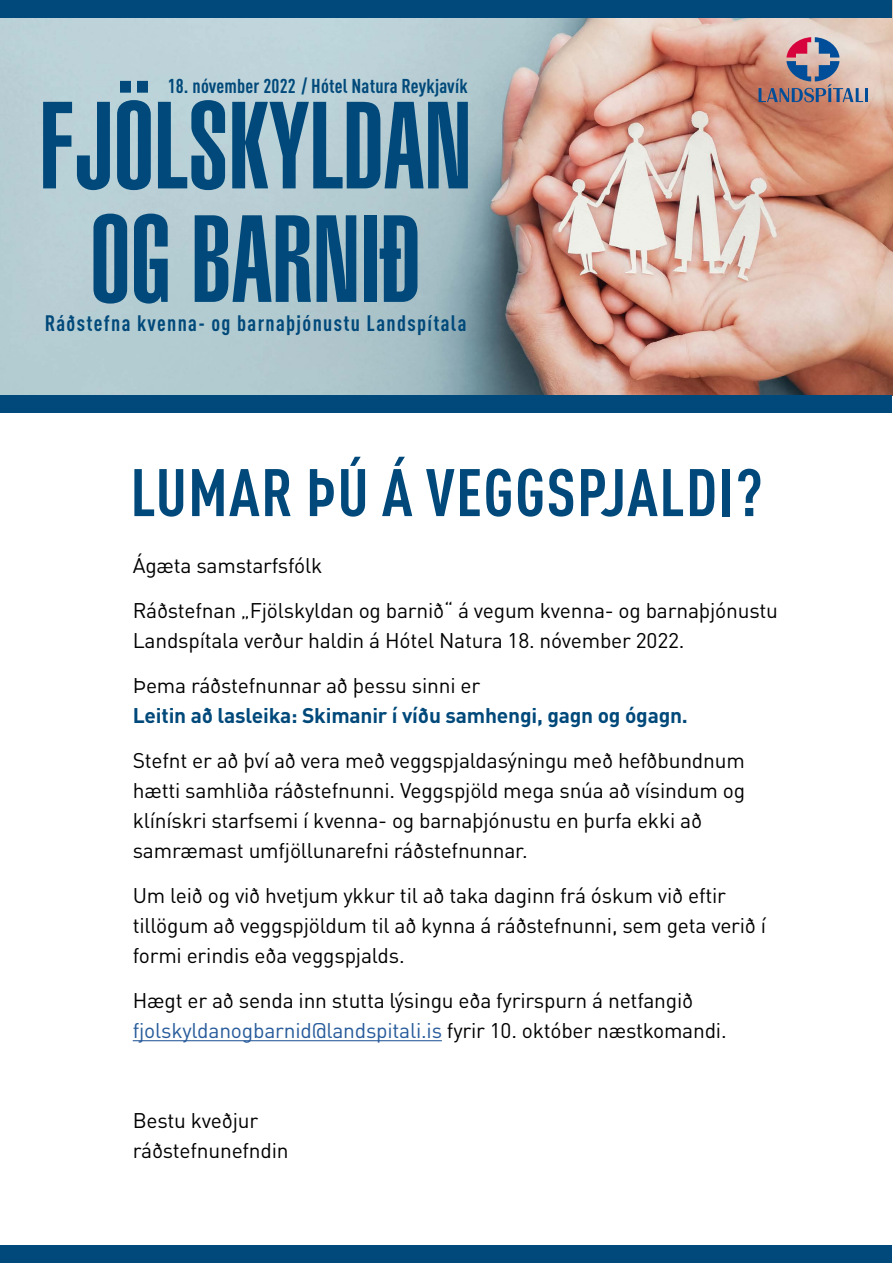
<style>
.page{position:relative;width:893px;height:1263px;background:#fff}
.page>*{position:absolute;margin:0;border:0;box-sizing:border-box;transform-origin:0 0}
.t1{font:121.65px/113.4px "Helvetica LT Std Ultra Comp";color:#00497a;text-align:center}
.t2{font:700 condensed 66px "DIN Pro";letter-spacing:.02em;color:#00497a}
.t3{font:700 condensed 22.05px "DIN Pro";letter-spacing:.06em;color:#00497a}
.t4{font:21px/30px "DIN Pro";letter-spacing:-.01em;color:#000}
.t5{font:700 21px "DIN Pro";letter-spacing:-.01em;color:#00497a}
.t6{font:700 condensed 19.8px "DIN Pro";letter-spacing:.01em;color:#00497a}
.s1{color:#275b9b}
</style>
<div class="page">
<hr style="left:133px;top:1040px;width:309px;height:1px;background:#275b9b">
<img style="left:0;top:0;width:893px;height:396px">
<div style="left:1px;top:395px;width:891px;height:17px;background:#00497a"></div>
<div style="left:1px;top:1246px;width:891px;height:17px;background:#00497a"></div>
<div style="left:1px;top:0;width:891px;height:17px;background:#00497a"></div>
<hr style="left:865px;top:88px;width:3px;height:14px;background:#004d99">
<svg style="left:759px;top:37px;width:104px;height:65px;background:#ab9297"></svg>
<p class="t6" style="left:168px;top:71px;width:301px">18. nóvember 2022 / Hótel Natura Reykjavík</p>
<h1 class="t1" style="left:39px;top:91px;width:434px">FJÖLSKYLDAN<br>OG BARNIÐ</h1>
<p class="t3" style="left:45px;top:306px;width:423px">Ráðstefna kvenna- og barnaþjónustu Landspítala</p>
<h2 class="t2" style="left:130px;top:443px;width:634px">LUMAR ÞÚ Á VEGGSPJALDI?</h2>
<p class="t4" style="left:133px;top:541px;width:647px;line-height:44.8px">Ágæta samstarfsfólk<br>Ráðstefnan „Fjölskyldan og barnið“ á vegum kvenna- og barnaþjónustu</p>
<p class="t4" style="left:133px;top:616px;width:553px;line-height:44.8px">Landspítala verður haldin á Hótel Natura 18. nóvember 2022.<br>Þema ráðstefnunnar að þessu sinni er</p>
<p class="t5" style="left:133px;top:698px;width:557px">Leitin að lasleika: Skimanir í víðu samhengi, gagn og ógagn.</p>
<p class="t4" style="left:133px;top:743px;width:614px">Stefnt er að því að vera með veggspjaldasýningu með hefðbundnum hætti samhliða ráðstefnunni. Veggspjöld mega snúa að vísindum og klínískri starfsemi í kvenna- og barnaþjónustu en þurfa ekki að samræmast umfjöllunarefni ráðstefnunnar.</p>
<p class="t4" style="left:133px;top:878px;width:635px">Um leið og við hvetjum ykkur til að taka daginn frá óskum við eftir tillögum að veggspjöldum til að kynna á ráðstefnunni, sem geta verið í formi erindis eða veggspjalds.</p>
<p class="t4" style="left:133px;top:983px;width:595px">Hægt er að senda inn stutta lýsingu eða fyrirspurn á netfangið <span class="s1">fjolskyldanogbarnid@landspitali.is</span> fyrir 10. október næstkomandi.</p>
<p class="t4" style="left:133px;top:1103px;width:157px">Bestu kveðjur ráðstefnunefndin</p>
</div>
